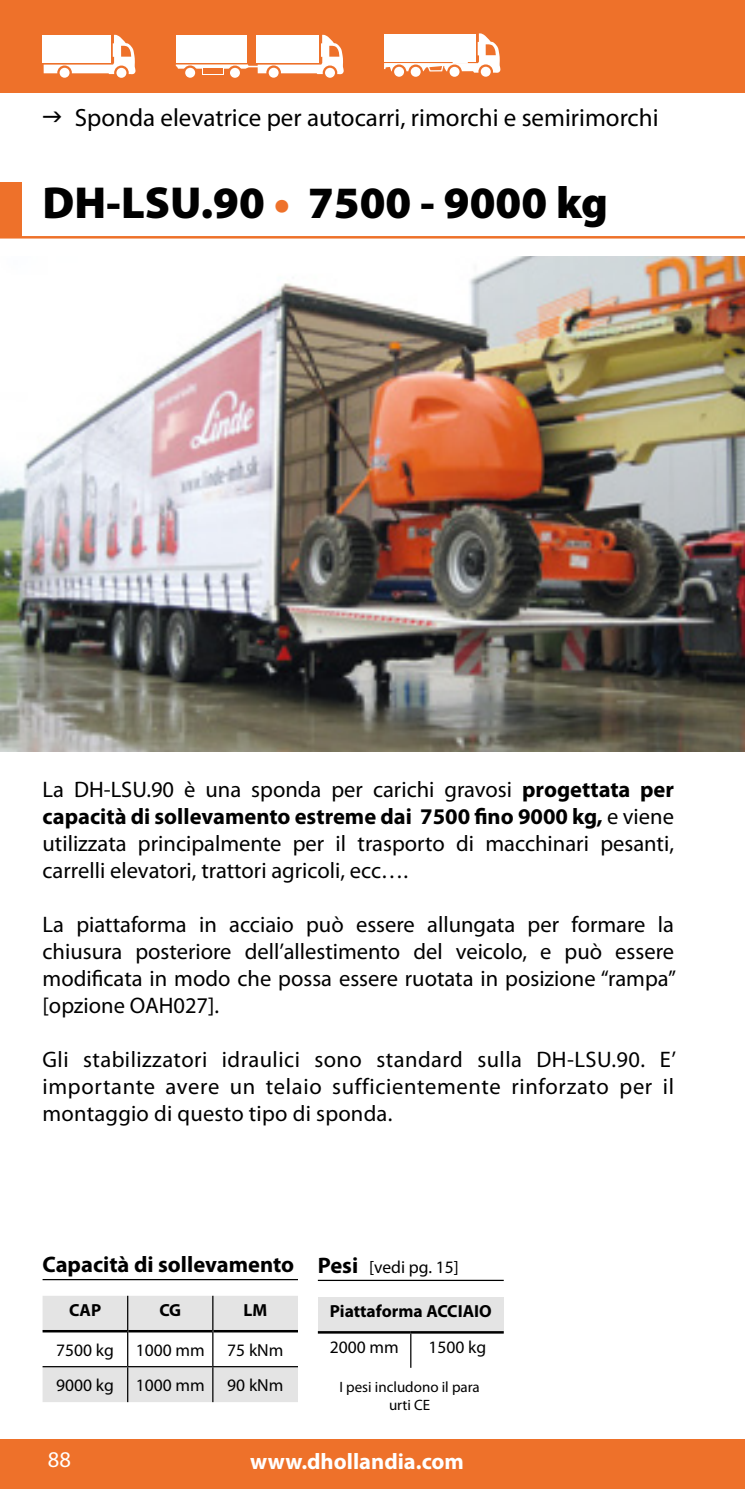
<style>
.page{position:relative;width:745px;height:1489px;background:#fff}
.page>*{position:absolute;margin:0;border:0;box-sizing:border-box;transform-origin:0 0}
.t1{font:900 45px "Myriad Pro";color:#000}
.t2{font:25px "Myriad Pro";color:#000}
.t3{font:22.5px/27px "Myriad Pro";color:#000;text-align:justify}
.t4{font:700 22.5px "Myriad Pro";color:#000}
.t5{font:700 22.5px "Myriad Pro";color:#fff}
.t6{font:22.5px "Myriad Pro";color:#fff}
.t7{font:17.5px "Myriad Pro";color:#000}
.t8{font:700 17.5px "Myriad Pro";color:#000}
.t9{font:15px/18px "Myriad Pro";color:#000;text-align:center}
.s1{color:#ee712a}
.s2{font-weight:700}
.s3{font-weight:700;font-size:22.5px}
</style>
<div class="page">
<div style="left:0;top:1439px;width:744px;height:49px;background:#ee712a"></div>
<img style="left:0;top:257px;width:744px;height:495px">
<div style="left:0;top:0;width:744px;height:92px;background:#ee712a"></div>
<hr style="left:0;top:236px;width:744px;height:2px;background:#ee712a">
<div style="left:0;top:182px;width:21px;height:55px;background:#ee712a"></div>
<svg style="left:176px;top:35px;width:167px;height:39px;background:#fce6da"></svg>
<svg style="left:202px;top:67px;width:21px;height:7px"></svg>
<div style="left:203px;top:68px;width:19px;height:5px;background:#ee712a"></div>
<svg style="left:183px;top:65px;width:14px;height:15px"></svg>
<svg style="left:227px;top:66px;width:15px;height:14px"></svg>
<div style="left:185px;top:68px;width:10px;height:10px;background:#fff;border-radius:50%"></div>
<div style="left:230px;top:68px;width:10px;height:10px;background:#fff;border-radius:50%"></div>
<svg style="left:266px;top:65px;width:15px;height:15px"></svg>
<svg style="left:322px;top:65px;width:15px;height:15px"></svg>
<div style="left:268px;top:68px;width:10px;height:10px;background:#fff;border-radius:50%"></div>
<div style="left:325px;top:68px;width:10px;height:10px;background:#fff;border-radius:50%"></div>
<svg style="left:384px;top:33px;width:116px;height:40px;background:#fce7db"></svg>
<svg style="left:391px;top:64px;width:15px;height:15px"></svg>
<svg style="left:408px;top:64px;width:14px;height:15px"></svg>
<div style="left:394px;top:67px;width:10px;height:10px;background:#fff;border-radius:50%"></div>
<div style="left:410px;top:67px;width:10px;height:10px;background:#fff;border-radius:50%"></div>
<svg style="left:478px;top:64px;width:14px;height:15px"></svg>
<svg style="left:447px;top:64px;width:14px;height:15px"></svg>
<div style="left:480px;top:67px;width:10px;height:10px;background:#fff;border-radius:50%"></div>
<div style="left:449px;top:67px;width:10px;height:10px;background:#fff;border-radius:50%"></div>
<div style="left:43px;top:35px;width:68px;height:28px;background:#fff"></div>
<svg style="left:44px;top:35px;width:91px;height:39px"></svg>
<svg style="left:57px;top:65px;width:15px;height:15px"></svg>
<svg style="left:114px;top:66px;width:15px;height:14px"></svg>
<div style="left:60px;top:68px;width:9px;height:10px;background:#fff;border-radius:50%"></div>
<div style="left:116px;top:68px;width:10px;height:10px;background:#fff;border-radius:50%"></div>
<hr style="left:317px;top:1279px;width:186px;height:1px;background:#000">
<div style="left:317px;top:1296px;width:186px;height:36px;background:#e4e4e4"></div>
<hr style="left:410px;top:1333px;width:1px;height:34px;background:#000">
<hr style="left:317px;top:1330px;width:93px;height:3px;background:#000">
<hr style="left:410px;top:1330px;width:93px;height:3px;background:#000">
<hr style="left:43px;top:1278px;width:255px;height:2px;background:#000">
<svg style="left:43px;top:1295px;width:255px;height:106px"></svg>
<hr style="left:43px;top:1329px;width:84px;height:3px;background:#000">
<hr style="left:128px;top:1329px;width:84px;height:3px;background:#000">
<hr style="left:213px;top:1329px;width:85px;height:3px;background:#000">
<hr style="left:127px;top:1295px;width:1px;height:36px;background:#000">
<hr style="left:212px;top:1295px;width:1px;height:36px;background:#000">
<hr style="left:127px;top:1331px;width:1px;height:34px;background:#000">
<hr style="left:212px;top:1331px;width:1px;height:34px;background:#000">
<hr style="left:127px;top:1367px;width:1px;height:34px;background:#000">
<hr style="left:212px;top:1367px;width:1px;height:34px;background:#000">
<hr style="left:43px;top:1365px;width:85px;height:2px;background:#000">
<hr style="left:128px;top:1365px;width:85px;height:2px;background:#000">
<hr style="left:213px;top:1365px;width:85px;height:2px;background:#000">
<p class="t2" style="left:75px;top:102px;width:585px">Sponda elevatrice per autocarri, rimorchi e semirimorchi</p>
<h1 class="t1" style="left:43px;top:173px;width:566px">DH-LSU.90 <span class="s1">•</span> 7500 - 9000 kg</h1>
<p class="t3" style="left:43px;top:775px;width:632px">La DH-LSU.90 è una sponda per carichi gravosi <span class="s2">progettata per capacità di sollevamento estreme dai 7500 fino 9000 kg,</span> e viene utilizzata principalmente per il trasporto di macchinari pesanti, carrelli elevatori, trattori agricoli, ecc….</p>
<p class="t3" style="left:43px;top:910px;width:634px">La piattaforma in acciaio può essere allungata per formare la chiusura posteriore dell’allestimento del veicolo, e può essere modificata in modo che possa essere ruotata in posizione “rampa” [opzione OAH027].</p>
<p class="t3" style="left:43px;top:1045px;width:634px">Gli stabilizzatori idraulici sono standard sulla DH-LSU.90. E’ importante avere un telaio sufficientemente rinforzato per il montaggio di questo tipo di sponda.</p>
<p class="t4" style="left:43px;top:1249px;width:253px">Capacità di sollevamento</p>
<p class="t8" style="left:69px;top:1298px;width:34px">CAP</p>
<p class="t8" style="left:159px;top:1298px;width:23px">CG</p>
<p class="t8" style="left:243px;top:1298px;width:25px">LM</p>
<p class="t7" style="left:56px;top:1338px;width:150px">7500 kg 1000 mm</p>
<p class="t7" style="left:227px;top:1338px;width:58px">75 kNm</p>
<p class="t7" style="left:56px;top:1374px;width:150px">9000 kg 1000 mm</p>
<p class="t7" style="left:227px;top:1374px;width:58px">90 kNm</p>
<p class="t9" style="left:339px;top:1377px;width:142px">I pesi includono il para urti CE</p>
<p class="t7" style="left:317px;top:1255px;width:142px"><span class="s3">Pesi</span> [vedi pg. 15]</p>
<p class="t8" style="left:329px;top:1299px;width:163px">Piattaforma ACCIAIO</p>
<p class="t7" style="left:330px;top:1335px;width:70px">2000 mm</p>
<p class="t7" style="left:428px;top:1335px;width:59px">1500 kg</p>
<p class="t6" style="left:48px;top:1445px;width:25px">88</p>
<p class="t5" style="left:250px;top:1446px;width:215px">www.dhollandia.com</p>
</div>
